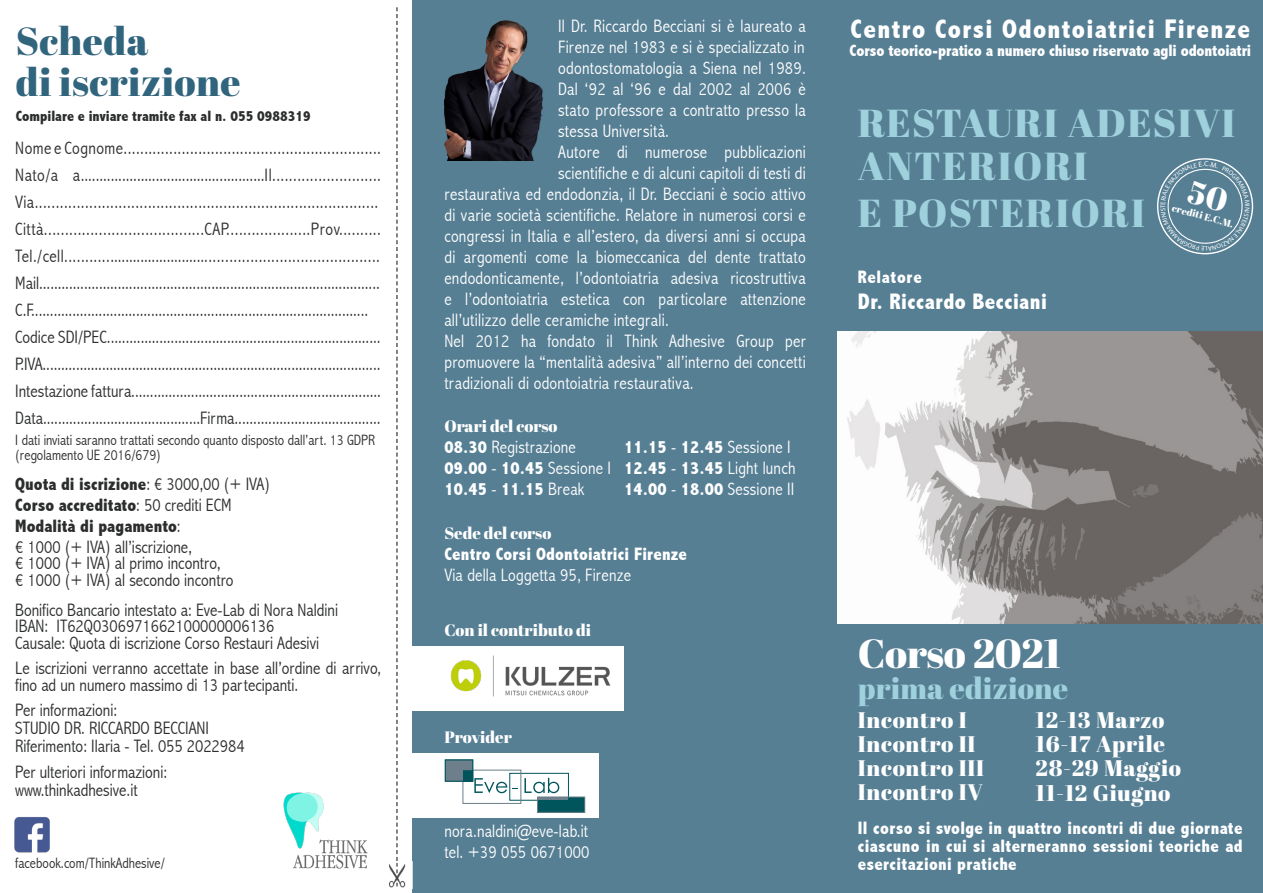
<style>
.page{position:relative;width:1263px;height:893px;background:#fff}
.page>*{position:absolute;margin:0;border:0;box-sizing:border-box;transform-origin:0 0}
.t1{font:40.5px "Abril Fatface";letter-spacing:-.005em;color:#fff}
.t2{font:39px/45px "Abril Fatface";letter-spacing:.04em;color:#9fd1dc}
.t3{font:39px/40.5px "Abril Fatface";letter-spacing:.01em;color:#31647d}
.t4{font:30px "Abril Fatface";letter-spacing:.005em;color:#9fd1dc}
.t5{font:800 condensed 27px "Abadi";letter-spacing:.05em;color:#fff}
.t6{font:22.5px/24px "Abril Fatface";letter-spacing:.03em;color:#fff}
.t7{font:800 condensed 22.5px "Abadi";letter-spacing:.02em;color:#fff}
.t8{font:300 condensed 18px/27px "Abadi";color:#2c2d2d}
.t9{font:300 condensed 18px/21px "Abadi";letter-spacing:.015em;color:#fff}
.t10{font:800 condensed 18px/18px "Abadi";letter-spacing:.02em;color:#fff;text-align:justify}
.t11{font:800 condensed 18px "Abadi";letter-spacing:.04em;color:#fff}
.t12{font:800 condensed 16.5px "Abadi";letter-spacing:-.01em;color:#fff}
.t13{font:16.5px "Abril Fatface";color:#fff}
.t14{font:300 condensed 15px/15px "Abadi";color:#2c2d2d}
.t15{font:800 condensed 15px "Abadi";color:#2c2d2d}
.t16{font:9.9px "Abril Fatface";color:#fff}
.s1{font-weight:800}
</style>
<div class="page">
<div style="left:412px;top:0;width:851px;height:893px;background:#567f94"></div>
<img style="left:444px;top:20px;width:99px;height:140px">
<img style="left:389px;top:862px;width:17px;height:26px">
<svg style="left:396px;top:7px;width:2px;height:854px"></svg>
<img style="left:14px;top:817px;width:36px;height:35px">
<img style="left:283px;top:792px;width:85px;height:77px">
<img style="left:838px;top:332px;width:425px;height:292px">
<div style="left:408px;top:647px;width:216px;height:64px;background:#fff"></div>
<img style="left:450px;top:655px;width:161px;height:42px">
<div style="left:408px;top:753px;width:190px;height:64px;background:#fff"></div>
<div style="left:509px;top:773px;width:60px;height:28px;border:1px solid #00555c"></div>
<svg style="left:524px;top:778px;width:35px;height:15px"></svg>
<svg style="left:474px;top:778px;width:44px;height:15px"></svg>
<div style="left:462px;top:770px;width:59px;height:34px;border:1px solid #6c7f8a"></div>
<div style="left:445px;top:760px;width:28px;height:21px;background:#6c7f8a"></div>
<div style="left:445px;top:760px;width:28px;height:21px;border:1px solid #00555c"></div>
<div style="left:463px;top:771px;width:10px;height:10px;background:#00555c"></div>
<div style="left:537px;top:797px;width:48px;height:15px;background:#00555c"></div>
<div style="left:537px;top:797px;width:48px;height:15px;border:1px solid #6c7f8a"></div>
<hr style="left:538px;top:797px;width:30px;height:3px;background:#6c7f8a">
<svg style="left:1161px;top:161px;width:88px;height:90px"></svg>
<h3 class="t5" style="left:850px;top:13px;width:401px">Centro Corsi Odontoiatrici Firenze</h3>
<p class="t12" style="left:849px;top:41px;width:403px">Corso teorico-pratico a numero chiuso riservato agli odontoiatri</p>
<p class="t9" style="left:558px;top:15px;width:249px">Il Dr. Riccardo Becciani si è laureato a</p>
<p class="t9" style="left:558px;top:36px;width:248px">Firenze nel 1983 e si è specializzato in</p>
<p class="t9" style="left:558px;top:57px;width:249px">odontostomatologia a Siena nel 1989.</p>
<p class="t9" style="left:558px;top:78px;width:249px">Dal ‘92 al ‘96 e dal 2002 al 2006 è</p>
<p class="t9" style="left:558px;top:99px;width:249px">stato professore a contratto presso la</p>
<p class="t9" style="left:558px;top:120px;width:112px">stessa Università.</p>
<p class="t9" style="left:558px;top:141px;width:249px">Autore di numerose pubblicazioni</p>
<p class="t9" style="left:558px;top:162px;width:249px">scientifiche e di alcuni capitoli di testi di</p>
<p class="t9" style="left:444px;top:183px;width:363px">restaurativa ed endodonzia, il Dr. Becciani è socio attivo</p>
<p class="t9" style="left:444px;top:204px;width:363px">di varie società scientifiche. Relatore in numerosi corsi e</p>
<p class="t9" style="left:444px;top:225px;width:363px">congressi in Italia e all’estero, da diversi anni si occupa</p>
<p class="t9" style="left:444px;top:246px;width:363px">di argomenti come la biomeccanica del dente trattato</p>
<p class="t9" style="left:444px;top:267px;width:363px">endodonticamente, l’odontoiatria adesiva ricostruttiva</p>
<p class="t9" style="left:444px;top:288px;width:363px">e l’odontoiatria estetica con particolare attenzione</p>
<p class="t9" style="left:444px;top:309px;width:226px">all’utilizzo delle ceramiche integrali.</p>
<p class="t9" style="left:444px;top:330px;width:363px">Nel 2012 ha fondato il Think Adhesive Group per</p>
<p class="t9" style="left:444px;top:351px;width:363px">promuovere la “mentalità adesiva” all’interno dei concetti</p>
<p class="t9" style="left:444px;top:372px;width:251px">tradizionali di odontoiatria restaurativa.</p>
<p class="t13" style="left:444px;top:415px;width:115px">Orari del corso</p>
<p class="t9" style="left:444px;top:437px;width:168px"><span class="s1">08.30</span> Registrazione<br><span class="s1">09.00</span> - <span class="s1">10.45</span> Sessione I<br><span class="s1">10.45</span> - <span class="s1">11.15</span> Break</p>
<p class="t13" style="left:444px;top:521px;width:109px">Sede del corso</p>
<p class="t10" style="left:444px;top:545px;width:244px">Centro Corsi Odontoiatrici Firenze</p>
<p class="t9" style="left:444px;top:564px;width:188px">Via della Loggetta 95, Firenze</p>
<p class="t13" style="left:444px;top:619px;width:148px">Con il contributo di</p>
<h2 class="t3" style="left:16px;top:20px;width:226px">Scheda<br>di iscrizione</h2>
<p class="t15" style="left:16px;top:108px;width:296px">Compilare e inviare tramite fax al n. 055 0988319</p>
<h2 class="t2" style="left:858px;top:99px;width:379px">RESTAURI ADESIVI<br>ANTERIORI<br>E POSTERIORI</h2>
<p class="t8" style="left:15px;top:134px;width:367px">Nome e Cognome..............................................................<br>Nato/a a.................................................Il..........................<br>Via..................................................................................<br>Città......................................CAP....................Prov..........<br>Tel./cell..............................................................................<br>Mail...........................................................................................<br>C.F..........................................................................................<br>Codice SDI/PEC.........................................................................<br>P.IVA...........................................................................................<br>Intestazione fattura...................................................................<br>Data..........................................Firma.......................................</p>
<p class="t14" style="left:15px;top:432px;width:361px">I dati inviati saranno trattati secondo quanto disposto dall’art. 13 GDPR (regolamento UE 2016/679)</p>
<p class="t8" style="left:15px;top:473px;width:256px;line-height:21px"><span class="s1">Quota di iscrizione</span>: € 3000,00 (+ IVA)<br><span class="s1">Corso accreditato</span>: 50 crediti ECM<br><span class="s1">Modalità di pagamento</span>:<br>€ 1000 (+ IVA) all’iscrizione,</p>
<p class="t8" style="left:15px;top:555px;width:220px;line-height:16.5px">€ 1000 (+ IVA) al primo incontro,<br>€ 1000 (+ IVA) al secondo incontro</p>
<p class="t8" style="left:15px;top:602px;width:324px;line-height:16.5px">Bonifico Bancario intestato a: Eve-Lab di Nora Naldini<br>IBAN: IT62Q0306971662100000006136<br>Causale: Quota di iscrizione Corso Restauri Adesivi</p>
<p class="t8" style="left:15px;top:660px;width:367px;line-height:16.5px">Le iscrizioni verranno accettate in base all’ordine di arrivo, fino ad un numero massimo di 13 partecipanti.</p>
<p class="t8" style="left:15px;top:701px;width:231px;line-height:18px">Per informazioni:<br>STUDIO DR. RICCARDO BECCIANI<br>Riferimento: Ilaria - Tel. 055 2022984</p>
<p class="t8" style="left:15px;top:763px;width:153px;line-height:18px">Per ulteriori informazioni: www.thinkadhesive.it</p>
<p class="t16" style="left:1174px;top:201px;width:65px;rotate:15deg">crediti E.C.M.</p>
<p class="t11" style="left:858px;top:267px;width:65px">Relatore</p>
<p class="t7" style="left:858px;top:288px;width:190px">Dr. Riccardo Becciani</p>
<p class="t9" style="left:624px;top:436px;width:173px"><span class="s1">11.15</span> - <span class="s1">12.45</span> Sessione I<br><span class="s1">12.45</span> - <span class="s1">13.45</span> Light lunch<br><span class="s1">14.00</span> - <span class="s1">18.00</span> Sessione II</p>
<h1 class="t1" style="left:858px;top:625px;width:204px">Corso 2021</h1>
<h3 class="t4" style="left:858px;top:668px;width:212px">prima edizione</h3>
<p class="t6" style="left:858px;top:708px;width:128px">Incontro I<br>Incontro II<br>Incontro III<br>Incontro IV</p>
<p class="t6" style="left:1035px;top:708px;width:147px">12-13 Marzo<br>16-17 Aprile<br>28-29 Maggio<br>11-12 Giugno</p>
<p class="t10" style="left:858px;top:819px;width:386px">Il corso si svolge in quattro incontri di due giornate ciascuno in cui si alterneranno sessioni teoriche ad esercitazioni pratiche</p>
<p class="t13" style="left:444px;top:725px;width:69px">Provider</p>
<p class="t9" style="left:444px;top:821px;width:147px">nora.naldini@eve-lab.it tel. +39 055 0671000</p>
<p class="t14" style="left:15px;top:855px;width:151px">facebook.com/ThinkAdhesive/</p>
</div>
